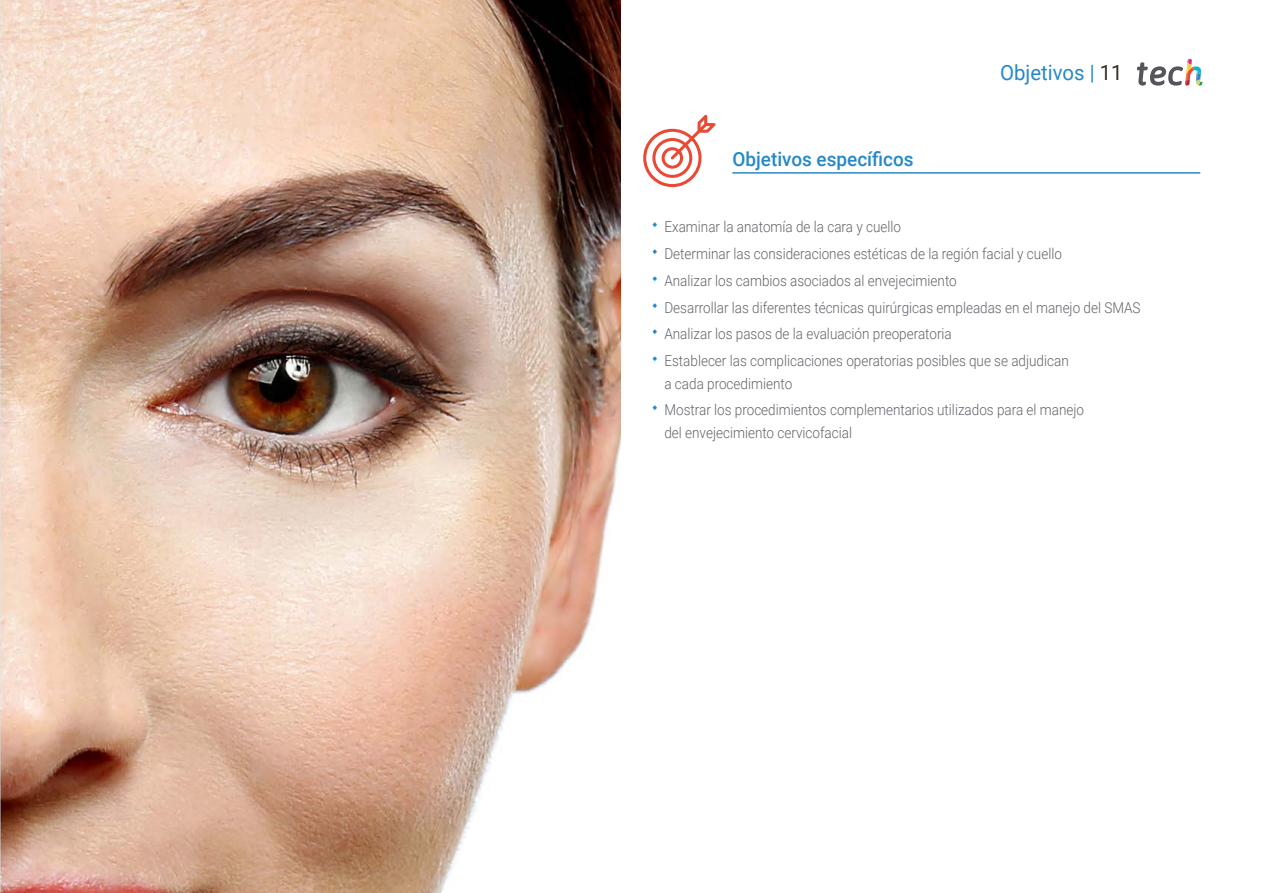
<style>
.page{position:relative;width:1263px;height:893px;background:#fff}
.page>*{position:absolute;margin:0;border:0;box-sizing:border-box;transform-origin:0 0}
.t1{font:21px "Roboto";color:#2488c9}
.t2{font:500 19.5px "Roboto";color:#2488c9}
.t3{font:300 15px/26.7px "Roboto";color:#61646a;scale:.9 1}
.s1{color:#2289cb}
.s2{color:#312e20}
</style>
<div class="page">
<svg style="left:643px;top:115px;width:73px;height:72px"></svg>
<hr style="left:732px;top:173px;width:468px;height:1px;background:#2488c9">
<svg style="left:1137px;top:59px;width:65px;height:27px"></svg>
<img style="left:0;top:0;width:621px;height:893px">
<h2 class="t2" style="left:732px;top:145px;width:183px">Objetivos específicos</h2>
<h1 class="t1" style="left:1000px;top:57px;width:124px">Objetivos <span class="s1">|</span> <span class="s2">11</span></h1>
<p class="t3" style="left:664px;top:213px;width:530px">Examinar la anatomía de la cara y cuello<br>Determinar las consideraciones estéticas de la región facial y cuello<br>Analizar los cambios asociados al envejecimiento<br>Desarrollar las diferentes técnicas quirúrgicas empleadas en el manejo del SMAS Analizar los pasos de la evaluación preoperatoria<br>Establecer las complicaciones operatorias posibles que se adjudican</p>
<p class="t3" style="left:664px;top:369px;width:468px">a cada procedimiento<br>Mostrar los procedimientos complementarios utilizados para el manejo</p>
<p class="t3" style="left:664px;top:419px;width:210px">del envejecimiento cervicofacial</p>
</div>
